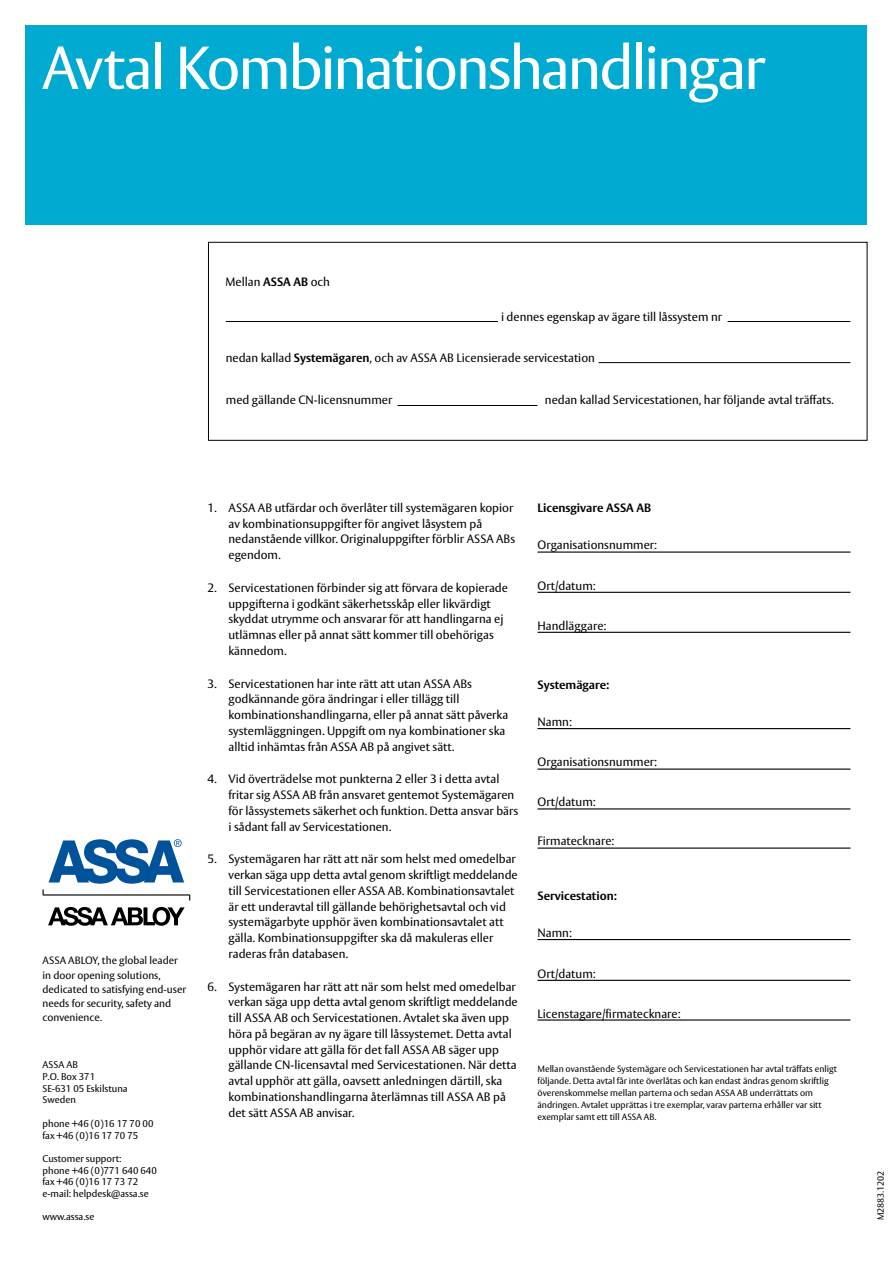
<style>
.page{position:relative;width:893px;height:1263px;background:#fff}
.page>*{position:absolute;margin:0;border:0;box-sizing:border-box;transform-origin:0 0}
.t1{font:60px "ASSA Vesta";letter-spacing:-.04em;color:#fff}
.t2{font:12px/15.8px "ASSA Vesta";color:#000}
.t3{font:700 12px "ASSA Vesta";color:#000}
.t4{font:10.5px/14.2px "ASSA Vesta";color:#000}
.t5{font:9.75px/11.7px "ASSA Vesta";color:#000}
.t6{font:9px/12px "ASSA Vesta";color:#000}
.s1{font-weight:700}
</style>
<div class="page">
<div style="left:26px;top:25px;width:841px;height:199px;background:#00aad0"></div>
<svg style="left:48px;top:907px;width:137px;height:19px"></svg>
<svg style="left:43px;top:839px;width:147px;height:61px"></svg>
<div style="left:208px;top:242px;width:659px;height:199px;border:1px solid #000"></div>
<hr style="left:226px;top:321px;width:272px;height:1px;background:#000">
<hr style="left:728px;top:321px;width:122px;height:1px;background:#000">
<hr style="left:599px;top:362px;width:251px;height:1px;background:#000">
<hr style="left:398px;top:405px;width:139px;height:1px;background:#000">
<hr style="left:537px;top:728px;width:313px;height:1px;background:#000">
<hr style="left:537px;top:768px;width:313px;height:2px;background:#000">
<hr style="left:537px;top:808px;width:313px;height:1px;background:#000">
<hr style="left:537px;top:847px;width:313px;height:2px;background:#000">
<hr style="left:537px;top:939px;width:313px;height:1px;background:#000">
<hr style="left:537px;top:980px;width:313px;height:1px;background:#000">
<hr style="left:537px;top:1019px;width:313px;height:1px;background:#000">
<hr style="left:537px;top:592px;width:313px;height:1px;background:#000">
<hr style="left:537px;top:632px;width:313px;height:1px;background:#000">
<hr style="left:537px;top:551px;width:313px;height:2px;background:#000">
<h1 class="t1" style="left:42px;top:32px;width:725px">Avtal Kombinationshandlingar</h1>
<p class="t2" style="left:226px;top:274px;width:106px">Mellan <span class="s1">ASSA AB</span> och</p>
<p class="t2" style="left:501px;top:309px;width:223px">i dennes egenskap av ägare till låssystem nr</p>
<p class="t2" style="left:226px;top:351px;width:371px">nedan kallad <span class="s1">Systemägaren</span>, och av ASSA AB Licensierade servicestation</p>
<p class="t2" style="left:226px;top:393px;width:168px">med gällande CN-licensnummer</p>
<p class="t2" style="left:545px;top:393px;width:290px">nedan kallad Servicestationen, har följande avtal träffats.</p>
<p class="t4" style="left:43px;top:954px;width:145px">ASSA ABLOY, the global leader in door opening solutions, dedicated to satisfying end-user needs for security, safety and convenience.</p>
<p class="t5" style="left:43px;top:1059px;width:87px">ASSA AB<br>P.O. Box 371<br>SE-631 05 Eskilstuna<br>Sweden</p>
<p class="t5" style="left:43px;top:1118px;width:112px">phone +46 (0)16 17 70 00 fax +46 (0)16 17 70 75</p>
<p class="t5" style="left:43px;top:1153px;width:116px">Customer support:<br>phone +46 (0)771 640 640 fax +46 (0)16 17 73 72 e-mail: helpdesk@assa.se</p>
<p class="t5" style="left:43px;top:1211px;width:53px">www.assa.se</p>
<p class="t2" style="left:228px;top:500px;width:288px;text-indent:-21px">1. ASSA AB utfärdar och överlåter till systemägaren kopior av kombinationsuppgifter för angivet låsystem på nedanstående villkor. Originaluppgifter förblir ASSA ABs egendom.</p>
<p class="t2" style="left:228px;top:580px;width:281px;text-indent:-21px">2. Servicestationen förbinder sig att förvara de kopierade uppgifterna i godkänt säkerhetsskåp eller likvärdigt skyddat utrymme och ansvarar för att handlingarna ej utlämnas eller på annat sätt kommer till obehörigas kännedom.</p>
<p class="t2" style="left:228px;top:676px;width:281px;text-indent:-21px">3. Servicestationen har inte rätt att utan ASSA ABs godkännande göra ändringar i eller tillägg till kombinationshandlingarna, eller på annat sätt påverka systemläggningen. Uppgift om nya kombinationer ska alltid inhämtas från ASSA AB på angivet sätt.</p>
<p class="t2" style="left:228px;top:772px;width:291px;text-indent:-21px">4. Vid överträdelse mot punkterna 2 eller 3 i detta avtal fritar sig ASSA AB från ansvaret gentemot Systemägaren för låssystemets säkerhet och funktion. Detta ansvar bärs i sådant fall av Servicestationen.</p>
<p class="t2" style="left:228px;top:852px;width:291px;text-indent:-21px">5. Systemägaren har rätt att när som helst med omedelbar verkan säga upp detta avtal genom skriftligt meddelande till Servicestationen eller ASSA AB. Kombinationsavtalet är ett underavtal till gällande behörighetsavtal och vid systemägarbyte upphör även kombinationsavtalet att gälla. Kombinationsuppgifter ska då makuleras eller raderas från databasen.</p>
<p class="t2" style="left:228px;top:979px;width:291px;text-indent:-21px">6. Systemägaren har rätt att när som helst med omedelbar verkan säga upp detta avtal genom skriftligt meddelande till ASSA AB och Servicestationen. Avtalet ska även upp höra på begäran av ny ägare till låssystemet. Detta avtal upphör vidare att gälla för det fall ASSA AB säger upp gällande CN-licensavtal med Servicestationen. När detta avtal upphör att gälla, oavsett anledningen därtill, ska kombinationshandlingarna återlämnas till ASSA AB på det sätt ASSA AB anvisar.</p>
<p class="t3" style="left:538px;top:500px;width:115px">Licensgivare ASSA AB</p>
<p class="t2" style="left:538px;top:537px;width:121px">Organisationsnummer:</p>
<p class="t2" style="left:538px;top:578px;width:60px">Ort/datum:</p>
<p class="t2" style="left:538px;top:618px;width:70px">Handläggare:</p>
<p class="t3" style="left:538px;top:677px;width:73px">Systemägare:</p>
<p class="t2" style="left:538px;top:714px;width:36px">Namn:</p>
<p class="t2" style="left:538px;top:754px;width:121px">Organisationsnummer:</p>
<p class="t2" style="left:538px;top:794px;width:60px">Ort/datum:</p>
<p class="t2" style="left:538px;top:833px;width:78px">Firmatecknare:</p>
<p class="t3" style="left:538px;top:888px;width:81px">Servicestation:</p>
<p class="t2" style="left:538px;top:925px;width:36px">Namn:</p>
<p class="t2" style="left:538px;top:966px;width:60px">Ort/datum:</p>
<p class="t2" style="left:538px;top:1006px;width:144px">Licenstagare/firmatecknare:</p>
<p class="t6" style="left:537px;top:1063px;width:301px">Mellan ovanstående Systemägare och Servicestationen har avtal träffats enligt följande. Detta avtal får inte överlåtas och kan endast ändras genom skriftlig överenskommelse mellan parterna och sedan ASSA AB underrättats om ändringen. Avtalet upprättas i tre exemplar, varav parterna erhåller var sitt exemplar samt ett till ASSA AB.</p>
<p class="t6" style="left:875px;top:1220px;width:51px;rotate:-90deg">M2883.1202</p>
</div>
